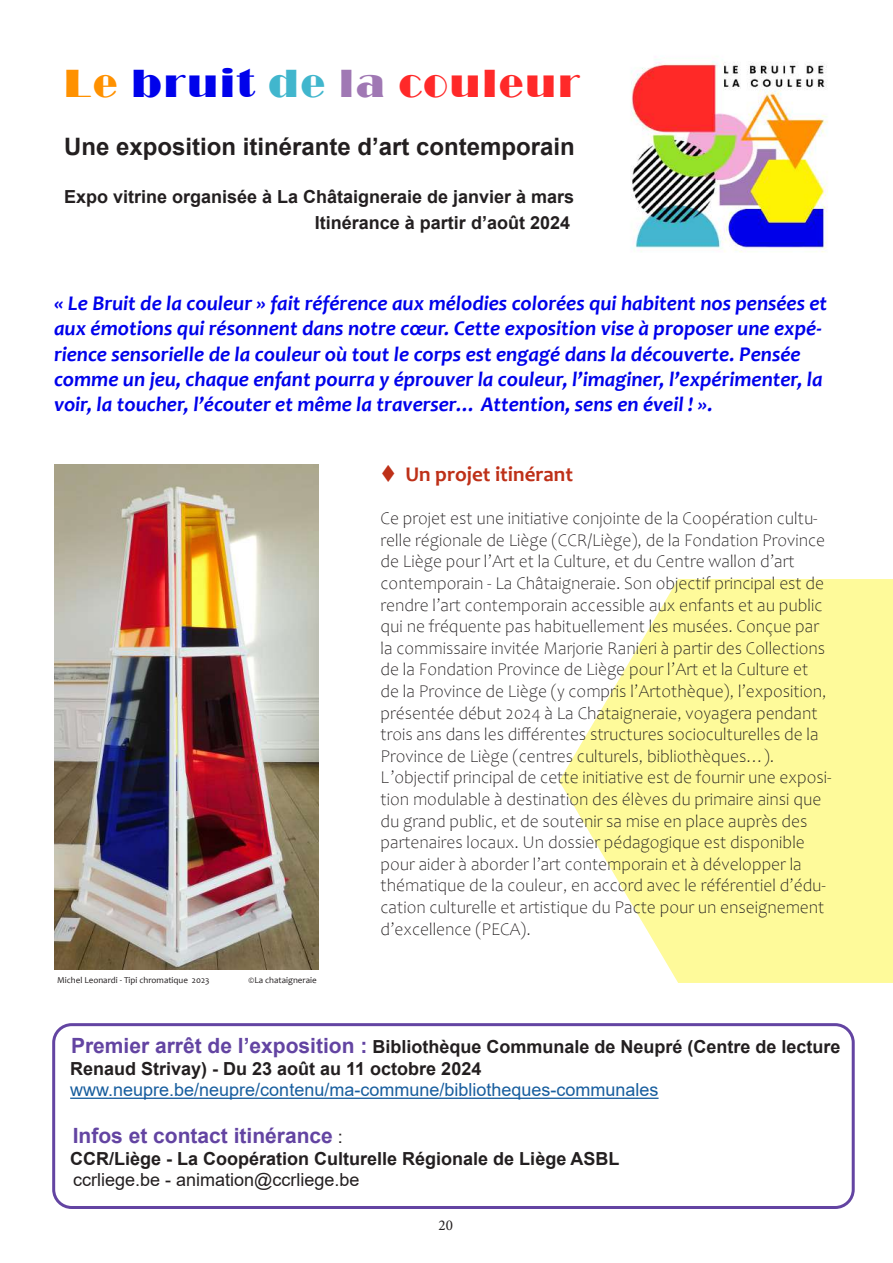
<style>
.page{position:relative;width:893px;height:1263px;background:#fff}
.page>*{position:absolute;margin:0;border:0;box-sizing:border-box;transform-origin:0 0}
.t1{font:40.5px "Broadway";letter-spacing:.05em;color:#ff2929}
.t2{font:700 24px "Arial";color:#231f20}
.t3{font:italic 700 21px/25.2px "Candara";color:#0002eb}
.t4{font:700 21px "Arial";color:#6344a2}
.t5{font:700 21px "Candara";color:#be3018}
.t6{font:300 18px/21.6px "Candara";color:#231f20}
.t7{font:700 18px/25.2px "Arial";color:#231f20;text-align:right}
.t8{font:18px "Arial";color:#175d9e}
.t9{font:18px "Arial";color:#231f20}
.t10{font:15px "Minion Pro";color:#231f20}
.t11{font:9px "Candara";color:#231f20}
.s1{color:#ff9100}
.s2{color:#0002eb}
.s3{color:#41b6cd}
.s4{color:#a078b4}
.s5{font-size:21px;color:#6344a2}
.s6{font-weight:400;font-size:18px;color:#231f20}
</style>
<div class="page">
<svg style="left:559px;top:579px;width:334px;height:404px;fill:#fefa9a"></svg>
<img style="left:630px;top:56px;width:198px;height:197px">
<img style="left:54px;top:465px;width:265px;height:504px">
<hr style="left:70px;top:1097px;width:589px;height:2px;background:#175d9e">
<div style="left:52px;top:1023px;width:803px;height:186px;border:3px solid #6344a2;border-radius:18px"></div>
<h1 class="t1" style="left:64px;top:60px;width:517px"><span class="s1">Le</span> <span class="s2">bruit</span> <span class="s3">de</span> <span class="s4">la</span> couleur</h1>
<h2 class="t2" style="left:64px;top:129px;width:512px">Une exposition itinérante d’art contemporain</h2>
<p class="t7" style="left:64px;top:185px;width:512px">Expo vitrine organisée à La Châtaigneraie de janvier à mars<br>Itinérance à partir d’août 2024</p>
<p class="t3" style="left:54px;top:290px;width:775px">« Le Bruit de la couleur » fait référence aux mélodies colorées qui habitent nos pensées et aux émotions qui résonnent dans notre cœur. Cette exposition vise à proposer une expé&shy;rience sensorielle de la couleur où tout le corps est engagé dans la découverte. Pensée comme un jeu, chaque enfant pourra y éprouver la couleur, l’imaginer, l’expérimenter, la voir, la toucher, l’écouter et même la traverser… Attention, sens en éveil ! ».</p>
<p class="t11" style="left:57px;top:975px;width:154px">Michel Leonardi - Tipi chromatique 2023</p>
<p class="t11" style="left:249px;top:975px;width:70px">©La chataigneraie</p>
<p class="t5" style="left:381px;top:461px;width:194px">▼ Un projet itinérant</p>
<p class="t6" style="left:381px;top:508px;width:452px">Ce projet est une initiative conjointe de la Coopération cultu&shy;relle régionale de Liège (CCR/Liège), de la Fondation Province de Liège pour l’Art et la Culture, et du Centre wallon d’art contemporain - La Châtaigneraie. Son objectif principal est de rendre l’art contemporain accessible aux enfants et au public qui ne fréquente pas habituellement les musées. Conçue par la commissaire invitée Marjorie Ranieri à partir des Collections de la Fondation Province de Liège pour l’Art et la Culture et<br>de la Province de Liège (y compris l’Artothèque), l’exposition, présentée début 2024 à La Chataigneraie, voyagera pendant trois ans dans les différentes structures socioculturelles de la Province de Liège (centres culturels, bibliothèques…).<br>L’objectif principal de cette initiative est de fournir une exposi&shy;tion modulable à destination des élèves du primaire ainsi que du grand public, et de soutenir sa mise en place auprès des partenaires locaux. Un dossier pédagogique est disponible pour aider à aborder l’art contemporain et à développer la thématique de la couleur, en accord avec le référentiel d’édu&shy;cation culturelle et artistique du Pacte pour un enseignement d’excellence (PECA).</p>
<p class="t7" style="left:70px;top:1036px;width:772px;line-height:21.6px;text-align:left"><span class="s5">Premier arrêt de l’exposition :</span> Bibliothèque Communale de Neupré (Centre de lecture<br>Renaud Strivay) - Du 23 août au 11 octobre 2024</p>
<p class="t8" style="left:70px;top:1077px;width:590px">www.neupre.be/neupre/contenu/ma-commune/bibliotheques-communales</p>
<p class="t4" style="left:73px;top:1121px;width:272px">Infos et contact itinérance <span class="s6">:</span></p>
<p class="t7" style="left:70px;top:1146px;width:551px">CCR/Liège - La Coopération Culturelle Régionale de Liège ASBL</p>
<p class="t9" style="left:73px;top:1167px;width:288px">ccrliege.be - animation@ccrliege.be</p>
<p class="t10" style="left:439px;top:1215px;width:16px">20</p>
</div>
